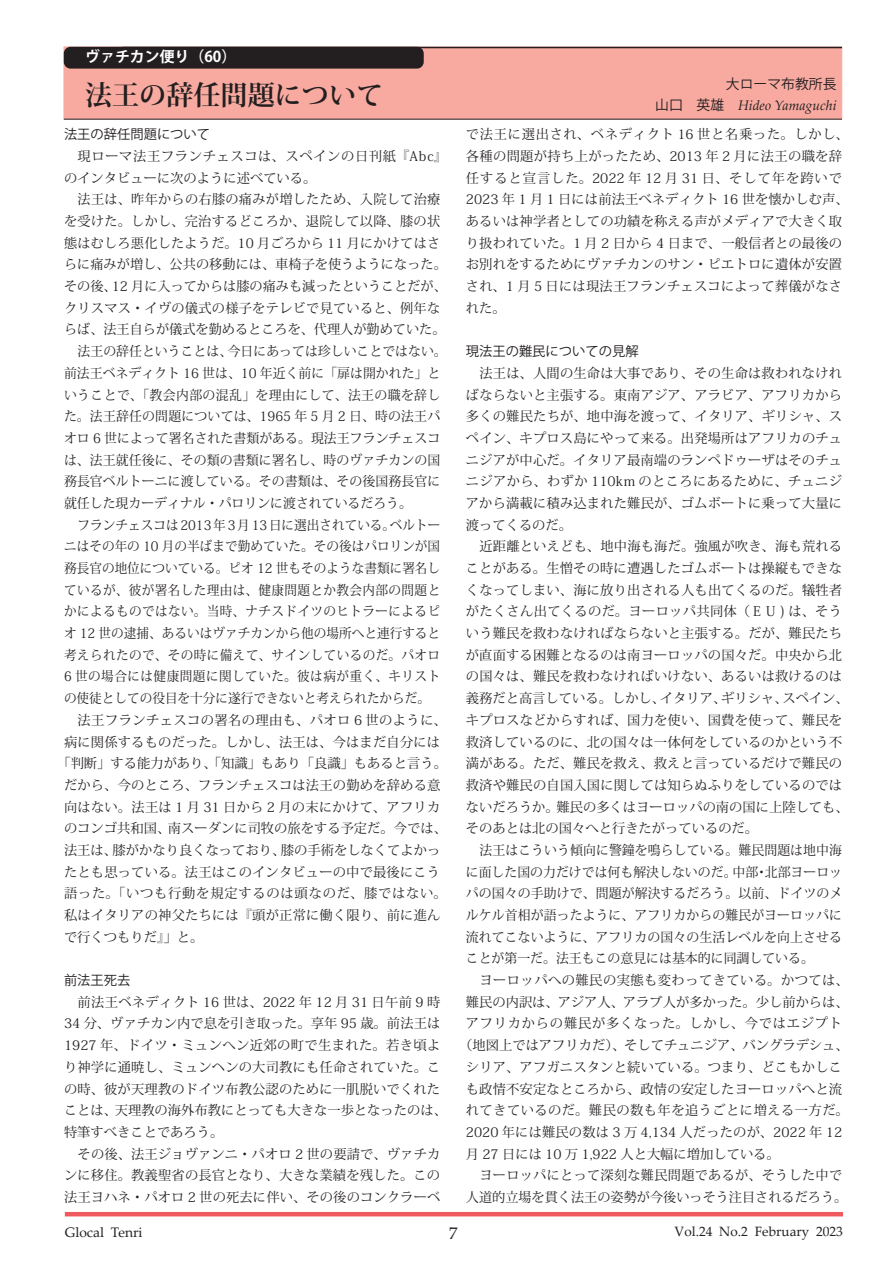
<style>
.page{position:relative;width:893px;height:1263px;background:#fff}
.page>*{position:absolute;margin:0;border:0;box-sizing:border-box;transform-origin:0 0}
.t1{font:700 27.15px "Koz Min Pr 6 N";color:#231f20}
.t2{font:16.95px "Palatino Linotype";color:#231f20}
.t3{font:700 14.85px "Koz Go Pr 6 N";color:#fff}
.t4{font:italic 13.8px "Palatino Linotype";color:#231f20}
.t5{font:13.8px "Palatino Linotype";color:#231f20}
.t6{font:13.8px "Koz Go Pr 6 N";color:#231f20}
.t7{font:13.5px "Palatino Linotype";color:#231f20}
.t8{font:13.35px/21.8px "Koz Min Pr 6 N";letter-spacing:.01em;color:#231f20}
.t9{font:13.35px "Koz Min Pr 6 N";letter-spacing:.01em;color:#231f20;scale:.95 1}
.t10{font:13.35px "Koz Min Pr 6 N";letter-spacing:.03em;color:#231f20;scale:.95 1}
.t11{font:13.35px "Koz Min Pr 6 N";letter-spacing:.03em;color:#231f20}
.t12{font:13.35px "Koz Min Pr 6 N";letter-spacing:.035em;color:#231f20}
.t13{font:13.35px "Koz Min Pr 6 N";letter-spacing:.055em;color:#231f20}
.t14{font:13.35px/21.8px "Koz Min Pr 6 N";letter-spacing:.045em;color:#231f20}
.t15{font:13.35px "Koz Go Pr 6 N";color:#231f20}
.t16{font:13.35px "Koz Min Pr 6 N";letter-spacing:.04em;color:#231f20;scale:.95 1}
.s1{font-family:"Koz Go Pr 6 N";font-style:normal}
</style>
<div class="page">
<hr style="left:65px;top:1212px;width:778px;height:4px;background:#f05a5f">
<div style="left:64px;top:47px;width:778px;height:72px;background:#f8aaa0;border:1px solid #f8aaa0"></div>
<hr style="left:64px;top:119px;width:778px;height:1px;background:#231f20">
<hr style="left:122px;top:47px;width:720px;height:1px;background:#231f20">
<div style="left:64px;top:47px;width:360px;height:22px;background:#231f20;border-radius:7px"></div>
<p class="t3" style="left:85px;top:49px;width:152px">ヴァチカン便り（60）</p>
<h1 class="t1" style="left:85px;top:79px;width:300px">法王の辞任問題について</h1>
<p class="t6" style="left:726px;top:76px;width:112px">大ローマ布教所長</p>
<p class="t4" style="left:655px;top:95px;width:183px"><span class="s1">山口　英雄　</span>Hideo Yamaguchi</p>
<p class="t15" style="left:64px;top:127px;width:148px">法王の辞任問題について</p>
<p class="t14" style="left:64px;top:145px;width:384px;text-indent:14px">現ローマ法王フランチェスコは、スペインの日刊紙『Abc』のインタビューに次のように述べている。</p>
<p class="t8" style="left:78px;top:189px;width:364px">法王は、昨年からの右膝の痛みが増したため、入院して治療</p>
<p class="t8" style="left:64px;top:211px;width:378px">を受けた。しかし、完治するどころか、退院して以降、膝の状</p>
<p class="t8" style="left:64px;top:232px;width:378px">態はむしろ悪化したようだ。10 月ごろから 11 月にかけてはさ</p>
<p class="t8" style="left:64px;top:254px;width:384px">らに痛みが増し、公共の移動には、車椅子を使うようになった。</p>
<p class="t8" style="left:64px;top:276px;width:384px">その後、12 月に入ってからは膝の痛みも減ったということだが、</p>
<p class="t8" style="left:64px;top:297px;width:378px">クリスマス・イヴの儀式の様子をテレビで見ていると、例年な</p>
<p class="t8" style="left:64px;top:319px;width:383px">らば、法王自らが儀式を勤めるところを、代理人が勤めていた。</p>
<p class="t8" style="left:78px;top:341px;width:371px">法王の辞任ということは、今日にあっては珍しいことではない。</p>
<p class="t8" style="left:64px;top:362px;width:378px">前法王ベネディクト 16 世は、10 年近く前に「扉は開かれた」と</p>
<p class="t11" style="left:64px;top:387px;width:378px">いうことで、「教会内部の混乱」を理由にして、法王の職を辞し</p>
<p class="t8" style="left:64px;top:406px;width:378px">た。法王辞任の問題については、1965 年 5 月 2 日、時の法王パ</p>
<p class="t8" style="left:64px;top:427px;width:378px">オロ 6 世によって署名された書類がある。現法王フランチェスコ</p>
<p class="t8" style="left:64px;top:449px;width:378px">は、法王就任後に、その類の書類に署名し、時のヴァチカンの国</p>
<p class="t8" style="left:64px;top:471px;width:378px">務長官ベルトーニに渡している。その書類は、その後国務長官に</p>
<p class="t8" style="left:64px;top:492px;width:349px">就任した現カーディナル・パロリンに渡されているだろう。</p>
<p class="t9" style="left:78px;top:517px;width:383px">フランチェスコは 2013 年 3 月 13 日に選出されている。ベルトー</p>
<p class="t9" style="left:64px;top:539px;width:398px">ニはその年の 10 月の半ばまで勤めていた。その後はパロリンが国</p>
<p class="t9" style="left:64px;top:561px;width:398px">務長官の地位についている。ピオ 12 世もそのような書類に署名し</p>
<p class="t10" style="left:64px;top:582px;width:398px">ているが、彼が署名した理由は、健康問題とか教会内部の問題と</p>
<p class="t10" style="left:64px;top:604px;width:398px">かによるものではない。当時、ナチスドイツのヒトラーによるピ</p>
<p class="t9" style="left:64px;top:626px;width:398px">オ 12 世の逮捕、あるいはヴァチカンから他の場所へと連行すると</p>
<p class="t10" style="left:64px;top:647px;width:397px">考えられたので、その時に備えて、サインしているのだ。パオロ</p>
<p class="t16" style="left:64px;top:669px;width:398px">6 世の場合には健康問題に関していた。彼は病が重く、キリスト</p>
<p class="t9" style="left:64px;top:691px;width:387px">の使徒としての役目を十分に遂行できないと考えられたからだ。</p>
<p class="t11" style="left:78px;top:712px;width:371px">法王フランチェスコの署名の理由も、パオロ 6 世のように、</p>
<p class="t8" style="left:64px;top:731px;width:378px">病に関係するものだった。しかし、法王は、今はまだ自分には</p>
<p class="t8" style="left:57px;top:753px;width:391px">「判断」する能力があり、「知識」もあり「良識」もあると言う。</p>
<p class="t8" style="left:64px;top:774px;width:378px">だから、今のところ、フランチェスコは法王の勤めを辞める意</p>
<p class="t8" style="left:64px;top:796px;width:378px">向はない。法王は 1 月 31 日から 2 月の末にかけて、アフリカ</p>
<p class="t8" style="left:64px;top:818px;width:384px">のコンゴ共和国、南スーダンに司牧の旅をする予定だ。今では、</p>
<p class="t8" style="left:64px;top:839px;width:378px">法王は、膝がかなり良くなっており、膝の手術をしなくてよかっ</p>
<p class="t8" style="left:64px;top:861px;width:378px">たとも思っている。法王はこのインタビューの中で最後にこう</p>
<p class="t13" style="left:64px;top:886px;width:384px">語った。「いつも行動を規定するのは頭なのだ、膝ではない。</p>
<p class="t8" style="left:64px;top:904px;width:378px">私はイタリアの神父たちには『頭が正常に働く限り、前に進ん</p>
<p class="t8" style="left:64px;top:926px;width:141px">で行くつもりだ』」と。</p>
<p class="t15" style="left:64px;top:973px;width:68px">前法王死去</p>
<p class="t8" style="left:64px;top:991px;width:384px;text-indent:14px">前法王ベネディクト 16 世は、2022 年 12 月 31 日午前 9 時<br>34 分、ヴァチカン内で息を引き取った。享年 95 歳。前法王は<br>1927 年、ドイツ・ミュンへン近郊の町で生まれた。若き頃より神学に通暁し、ミュンヘンの大司教にも任命されていた。この時、彼が天理教のドイツ布教公認のために一肌脱いでくれたことは、天理教の海外布教にとっても大きな一歩となったのは、特筆すべきことであろう。</p>
<p class="t8" style="left:64px;top:1143px;width:378px;text-align:justify;text-indent:14px">その後、法王ジョヴァンニ・パオロ 2 世の要請で、ヴァチカンに移住。教義聖省の長官となり、大きな業績を残した。この法王ヨハネ・パオロ 2 世の死去に伴い、その後のコンクラーベ</p>
<p class="t8" style="left:466px;top:124px;width:385px">で法王に選出され、ベネディクト 16 世と名乗った。しかし、各種の問題が持ち上がったため、2013 年 2 月に法王の職を辞任すると宣言した。2022 年 12 月 31 日、そして年を跨いで<br>2023 年 1 月 1 日には前法王べネディクト 16 世を懐かしむ声、あるいは神学者としての功績を称える声がメディアで大きく取り扱われていた。1 月 2 日から 4 日まで、一般信者との最後のお別れをするためにヴァチカンのサン・ピエトロに遺体が安置され、1 月 5 日には現法王フランチェスコによって葬儀がなされた。</p>
<p class="t15" style="left:466px;top:344px;width:174px">現法王の難民についての見解</p>
<p class="t8" style="left:466px;top:362px;width:378px;text-align:justify;text-indent:14px">法王は、人間の生命は大事であり、その生命は救われなければならないと主張する。東南アジア、アラビア、アフリカから多くの難民たちが、地中海を渡って、イタリア、ギリシャ、スペイン、キプロス島にやって来る。出発場所はアフリカのチュニジアが中心だ。イタリア最南端のランペドゥーザはそのチュニジアから、わずか 110km のところにあるために、チュニジアから満載に積み込まれた難民が、ゴムボートに乗って大量に渡ってくるのだ。</p>
<p class="t8" style="left:466px;top:536px;width:384px;text-indent:14px">近距離といえども、地中海も海だ。強風が吹き、海も荒れることがある。生憎その時に遭遇したゴムボートは操縦もできなくなってしまい、海に放り出される人も出てくるのだ。犠牲者がたくさん出てくるのだ。ヨーロッパ共同体（ＥＵ ) は、そういう難民を救わなければならないと主張する。だが、難民たちが直面する困難となるのは南ヨーロッパの国々だ。中央から北の国々は、難民を救わなければいけない、あるいは救けるのは義務だと高言している。しかし、イタリア、ギリシャ、スペイン、キプロスなどからすれば、国力を使い、国費を使って、難民を救済しているのに、北の国々は一体何をしているのかという不満がある。ただ、難民を救え、救えと言っているだけで難民の救済や難民の自国入国に関しては知らぬふりをしているのではないだろうか。難民の多くはヨーロッパの南の国に上陸しても、そのあとは北の国々へと行きたがっているのだ。</p>
<p class="t8" style="left:466px;top:839px;width:378px;text-align:justify;text-indent:14px">法王はこういう傾向に警鐘を鳴らしている。難民問題は地中海に面した国の力だけでは何も解決しないのだ。中部・北部ヨーロッパの国々の手助けで、問題が解決するだろう。以前、ドイツのメルケル首相が語ったように、アフリカからの難民がヨーロッパに流れてこないように、アフリカの国々の生活レベルを向上させることが第一だ。法王もこの意見には基本的に同調している。</p>
<p class="t12" style="left:479px;top:973px;width:371px">ヨーロッパへの難民の実態も変わってきている。かつては、</p>
<p class="t8" style="left:466px;top:991px;width:384px">難民の内訳は、アジア人、アラブ人が多かった。少し前からは、</p>
<p class="t13" style="left:466px;top:1016px;width:378px">アフリカからの難民が多くなった。しかし、今ではエジプト</p>
<p class="t8" style="left:459px;top:1035px;width:391px">（地図上ではアフリカだ）、そしてチュニジア、バングラデシュ、</p>
<p class="t8" style="left:466px;top:1056px;width:378px">シリア、アフガニスタンと続いている。つまり、どこもかしこ</p>
<p class="t8" style="left:466px;top:1078px;width:378px">も政情不安定なところから、政情の安定したヨーロッパへと流</p>
<p class="t12" style="left:466px;top:1103px;width:385px">れてきているのだ。難民の数も年を追うごとに増える一方だ。</p>
<p class="t8" style="left:466px;top:1121px;width:378px">2020 年には難民の数は 3 万 4,134 人だったのが、2022 年 12</p>
<p class="t8" style="left:466px;top:1143px;width:315px">月 27 日には 10 万 1,922 人と大幅に増加している。</p>
<p class="t8" style="left:479px;top:1165px;width:364px">ヨーロッパにとって深刻な難民問題であるが、そうした中で</p>
<p class="t8" style="left:466px;top:1186px;width:383px">人道的立場を貫く法王の姿勢が今後いっそう注目されるだろう。</p>
<p class="t5" style="left:65px;top:1222px;width:79px">Glocal Tenri</p>
<p class="t2" style="left:449px;top:1221px;width:10px">7</p>
<p class="t7" style="left:675px;top:1222px;width:170px">Vol.24 No.2 February 2023</p>
</div>
